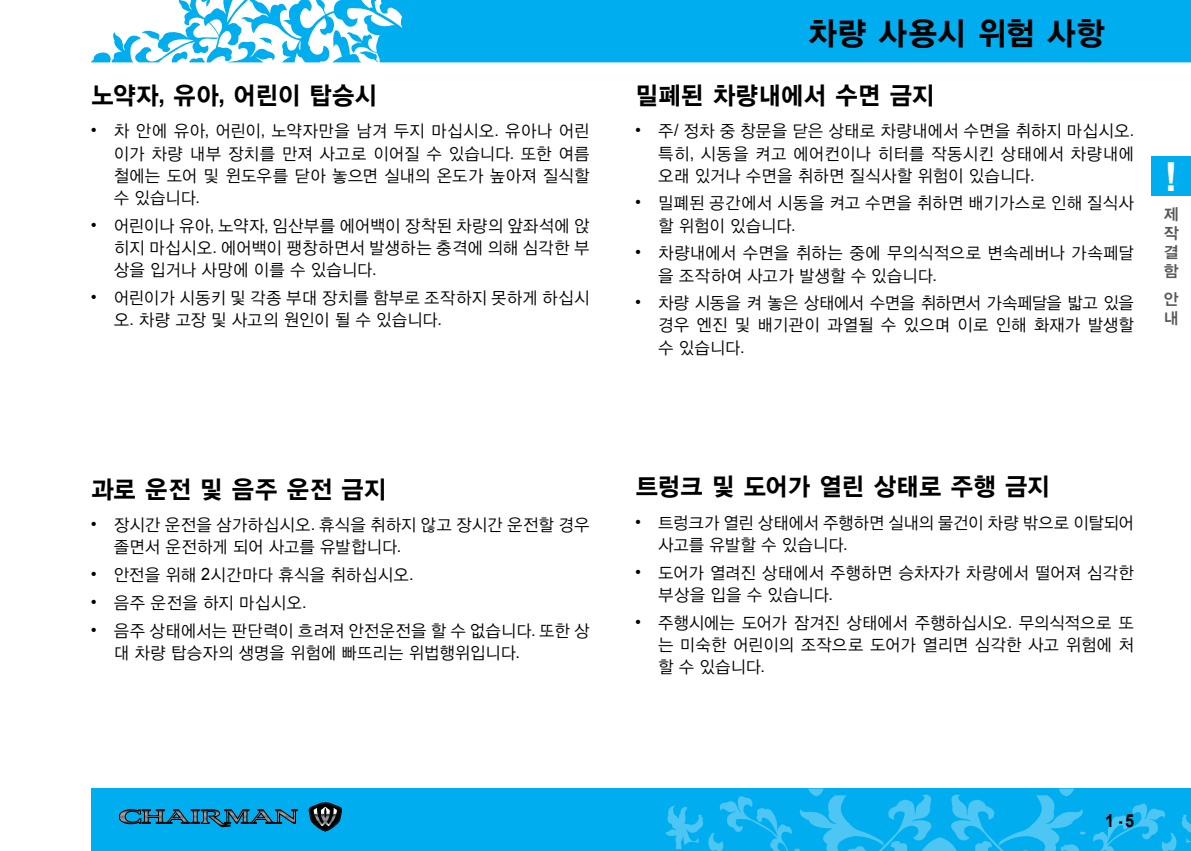
<style>
.page{position:relative;width:1191px;height:851px;background:#fff}
.page>*{position:absolute;margin:0;border:0;box-sizing:border-box;transform-origin:0 0}
.t1{font:700 40px "Arial";color:#fff}
.t2{font:32px "YDIYGO150 KS Cpc EUC H";letter-spacing:-.03em;color:#000;scale:.95 1}
.t3{font:25px "YDIYGO150 KS Cpc EUC H";letter-spacing:-.05em;color:#000;scale:.95 1}
.t4{font:700 18px "Arial";color:#000;scale:.9 1}
.t5{font:17px/22px "YDIYGO120 KS Cpc EUC H";letter-spacing:-.04em;color:#000;scale:.95 1}
.t6{font:17px/27.8px "Arial";color:#000;text-align:justify}
.t7{font:16px/19.2px "YDIYGO140 KS Cpc EUC H";color:#58585b;text-align:justify}
.s1{font-family:"Arial";font-weight:700}
.s2{font-family:"Arial"}
</style>
<div class="page">
<div style="left:91px;top:788px;width:1100px;height:62px;background:#00adef"></div>
<svg style="left:665px;top:788px;width:421px;height:63px"></svg>
<svg style="left:309px;top:802px;width:33px;height:29px"></svg>
<svg style="left:119px;top:809px;width:178px;height:17px"></svg>
<svg style="left:91px;top:0;width:1100px;height:63px;fill:#00adef"></svg>
<div style="left:1151px;top:156px;width:40px;height:40px;background:#00adef"></div>
<svg style="left:1093px;top:803px;width:98px;height:47px"></svg>
<h2 class="t2" style="left:807px;top:16px;width:316px">차량 사용시 위험 사항</h2>
<h3 class="t3" style="left:91px;top:82px;width:303px">노약자<span class="s1">,</span> 유아<span class="s1">,</span> 어린이 탑승시</h3>
<p class="t5" style="left:113px;top:120px;width:503px;text-align:justify">차 안에 유아<span class="s2">,</span> 어린이<span class="s2">,</span> 노약자만을 남겨 두지 마십시오<span class="s2">.</span> 유아나 어린 이가 차량 내부 장치를 만져 사고로 이어질 수 있습니다<span class="s2">.</span> 또한 여름 철에는 도어 및 윈도우를 닫아 놓으면 실내의 온도가 높아져 질식할 수 있습니다<span class="s2">.</span></p>
<p class="t5" style="left:113px;top:214px;width:503px;text-align:justify">어린이나 유아<span class="s2">,</span> 노약자<span class="s2">,</span> 임산부를 에어백이 장착된 차량의 앞좌석에 앉 히지 마십시오<span class="s2">.</span> 에어백이 팽창하면서 발생하는 충격에 의해 심각한 부 상을 입거나 사망에 이를 수 있습니다<span class="s2">.</span></p>
<p class="t5" style="left:113px;top:286px;width:503px">어린이가 시동키 및 각종 부대 장치를 함부로 조작하지 못하게 하십시 오<span class="s2">.</span> 차량 고장 및 사고의 원인이 될 수 있습니다<span class="s2">.</span></p>
<p class="t6" style="left:91px;top:117px;width:7px">•</p>
<p class="t6" style="left:91px;top:211px;width:7px">•</p>
<p class="t6" style="left:91px;top:283px;width:7px">•</p>
<h3 class="t3" style="left:635px;top:82px;width:317px">밀폐된 차량내에서 수면 금지</h3>
<p class="t5" style="left:658px;top:120px;width:503px;text-align:justify">주<span class="s2">/</span> 정차 중 창문을 닫은 상태로 차량내에서 수면을 취하지 마십시오<span class="s2">. </span>특히<span class="s2">,</span> 시동을 켜고 에어컨이나 히터를 작동시킨 상태에서 차량내에 오래 있거나 수면을 취하면 질식사할 위험이 있습니다<span class="s2">.</span></p>
<p class="t5" style="left:658px;top:192px;width:503px">밀폐된 공간에서 시동을 켜고 수면을 취하면 배기가스로 인해 질식사 할 위험이 있습니다<span class="s2">.</span></p>
<p class="t5" style="left:658px;top:242px;width:503px">차량내에서 수면을 취하는 중에 무의식적으로 변속레버나 가속페달 을 조작하여 사고가 발생할 수 있습니다<span class="s2">.</span></p>
<p class="t5" style="left:658px;top:292px;width:503px;text-align:justify">차량 시동을 켜 놓은 상태에서 수면을 취하면서 가속페달을 밟고 있을 경우 엔진 및 배기관이 과열될 수 있으며 이로 인해 화재가 발생할 수 있습니다<span class="s2">.</span></p>
<p class="t6" style="left:635px;top:117px;width:7px">•</p>
<p class="t6" style="left:635px;top:189px;width:7px">•</p>
<p class="t6" style="left:635px;top:239px;width:7px">•</p>
<p class="t6" style="left:635px;top:288px;width:7px">•</p>
<h1 class="t1" style="left:1164px;top:150px;width:15px">!</h1>
<p class="t7" style="left:1163px;top:205px;width:17px">제 작 결 함</p>
<p class="t7" style="left:1163px;top:290px;width:17px">안 내</p>
<h3 class="t3" style="left:91px;top:476px;width:313px">과로 운전 및 음주 운전 금지</h3>
<p class="t5" style="left:113px;top:514px;width:503px">장시간 운전을 삼가하십시오<span class="s2">.</span> 휴식을 취하지 않고 장시간 운전할 경우 졸면서 운전하게 되어 사고를 유발합니다<span class="s2">.</span></p>
<p class="t5" style="left:113px;top:561px;width:503px;line-height:27.8px">안전을 위해 <span class="s2">2</span>시간마다 휴식을 취하십시오<span class="s2">.<br></span>음주 운전을 하지 마십시오<span class="s2">.<br></span>음주 상태에서는 판단력이 흐려져 안전운전을 할 수 없습니다<span class="s2">.</span> 또한 상</p>
<p class="t5" style="left:113px;top:641px;width:429px">대 차량 탑승자의 생명을 위험에 빠뜨리는 위법행위입니다<span class="s2">.</span></p>
<p class="t6" style="left:91px;top:510px;width:7px">•</p>
<p class="t6" style="left:91px;top:560px;width:7px">• • •</p>
<h3 class="t3" style="left:635px;top:474px;width:438px">트렁크 및 도어가 열린 상태로 주행 금지</h3>
<p class="t5" style="left:658px;top:511px;width:503px">트렁크가 열린 상태에서 주행하면 실내의 물건이 차량 밖으로 이탈되어 사고를 유발할 수 있습니다<span class="s2">.</span></p>
<p class="t5" style="left:658px;top:561px;width:503px">도어가 열려진 상태에서 주행하면 승차자가 차량에서 떨어져 심각한 부상을 입을 수 있습니다<span class="s2">.</span></p>
<p class="t5" style="left:658px;top:611px;width:503px;text-align:justify">주행시에는 도어가 잠겨진 상태에서 주행하십시오<span class="s2">.</span> 무의식적으로 또 는 미숙한 어린이의 조작으로 도어가 열리면 심각한 사고 위험에 처 할 수 있습니다<span class="s2">.</span></p>
<p class="t6" style="left:635px;top:508px;width:7px">•</p>
<p class="t6" style="left:635px;top:558px;width:7px">•</p>
<p class="t6" style="left:635px;top:608px;width:7px">•</p>
<p class="t4" style="left:1105px;top:808px;width:21px">1 -</p>
</div>
